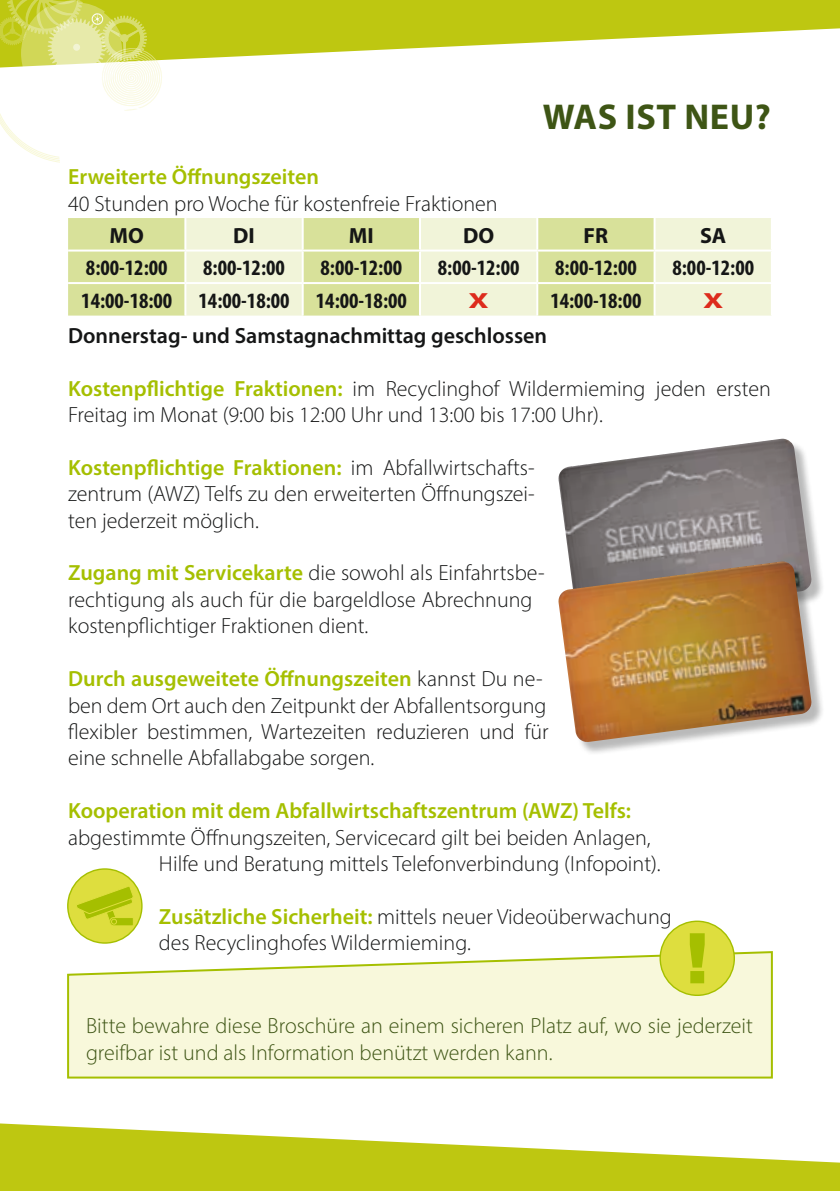
<style>
.page{position:relative;width:840px;height:1191px;background:#fff}
.page>*{position:absolute;margin:0;border:0;box-sizing:border-box;transform-origin:0 0}
.t1{font:700 36px "Myriad Pro";letter-spacing:.02em;color:#3e5515}
.t2{font:300 22px/26.4px "Myriad Pro";color:#151616}
.t3{font:300 22px/26.4px "Myriad Pro";color:#3e5515}
.t4{font:700 condensed 22px "Myriad Pro";color:#151616}
.t5{font:600 22px "Myriad Pro";color:#a5bf00}
.t6{font:600 22px "Myriad Pro";color:#151616}
.t7{font:700 22px "Myriad Pro";color:#151616}
.t8{font:700 22px "Myriad Pro";color:#dd2b1c;scale:1.5 1}
.s1{font-weight:600;color:#a5bf00}
</style>
<div class="page">
<svg style="left:164px;top:0;width:675px;height:60px;fill:#bec711"></svg>
<svg style="left:0;top:1123px;width:839px;height:68px;fill:#bec711"></svg>
<svg style="left:0;top:0;width:164px;height:163px"></svg>
<svg style="left:67px;top:950px;width:706px;height:129px;background:#f5f6d6"></svg>
<div style="left:659px;top:921px;width:74px;height:74px;background:#dede3e;border-radius:50%"></div>
<div style="left:659px;top:920px;width:75px;height:76px;border:1px solid #a5bf00;border-radius:50%"></div>
<svg style="left:689px;top:933px;width:15px;height:50px"></svg>
<div style="left:68px;top:218px;width:116px;height:97px;background:#d8e19a"></div>
<svg style="left:186px;top:218px;width:584px;height:97px;background:#e7ecc0"></svg>
<hr style="left:301px;top:218px;width:2px;height:31px;background:#fff">
<hr style="left:419px;top:218px;width:2px;height:31px;background:#fff">
<hr style="left:536px;top:218px;width:2px;height:31px;background:#fff">
<hr style="left:653px;top:218px;width:2px;height:31px;background:#fff">
<hr style="left:68px;top:249px;width:117px;height:2px;background:#fff">
<hr style="left:185px;top:249px;width:117px;height:2px;background:#fff">
<hr style="left:302px;top:249px;width:118px;height:2px;background:#fff">
<hr style="left:301px;top:251px;width:2px;height:31px;background:#fff">
<hr style="left:420px;top:249px;width:117px;height:2px;background:#fff">
<hr style="left:419px;top:251px;width:2px;height:31px;background:#fff">
<hr style="left:537px;top:249px;width:117px;height:2px;background:#fff">
<hr style="left:536px;top:251px;width:2px;height:31px;background:#fff">
<hr style="left:654px;top:249px;width:118px;height:2px;background:#fff">
<hr style="left:653px;top:251px;width:2px;height:31px;background:#fff">
<hr style="left:68px;top:282px;width:117px;height:2px;background:#fff">
<hr style="left:185px;top:282px;width:117px;height:2px;background:#fff">
<hr style="left:302px;top:282px;width:118px;height:2px;background:#fff">
<hr style="left:301px;top:284px;width:2px;height:31px;background:#fff">
<hr style="left:420px;top:282px;width:117px;height:2px;background:#fff">
<hr style="left:419px;top:284px;width:2px;height:31px;background:#fff">
<hr style="left:537px;top:282px;width:117px;height:2px;background:#fff">
<hr style="left:536px;top:284px;width:2px;height:31px;background:#fff">
<hr style="left:654px;top:282px;width:118px;height:2px;background:#fff">
<hr style="left:653px;top:284px;width:2px;height:31px;background:#fff">
<div style="left:560px;top:440px;width:265px;height:193px;background:#151616;opacity:.3"></div>
<img style="left:558px;top:439px;width:253px;height:122px">
<div style="left:560px;top:563px;width:265px;height:193px;background:#151616;opacity:.3"></div>
<img style="left:558px;top:561px;width:253px;height:181px">
<div style="left:68px;top:869px;width:74px;height:74px;background:#dede3e;border-radius:50%"></div>
<div style="left:67px;top:868px;width:75px;height:75px;border:1px solid #a5bf00;border-radius:50%"></div>
<svg style="left:77px;top:887px;width:56px;height:39px"></svg>
<p class="t5" style="left:68px;top:163px;width:252px">Erweiterte Öffnungszeiten</p>
<p class="t2" style="left:68px;top:190px;width:431px">40 Stunden pro Woche für kostenfreie Fraktionen</p>
<h1 class="t1" style="left:542px;top:93px;width:229px">WAS IST NEU?</h1>
<p class="t7" style="left:109px;top:221px;width:36px">MO</p>
<p class="t7" style="left:233px;top:221px;width:23px">DI</p>
<p class="t7" style="left:349px;top:221px;width:26px">MI</p>
<p class="t7" style="left:463px;top:221px;width:33px">DO</p>
<p class="t7" style="left:583px;top:221px;width:26px">FR</p>
<p class="t7" style="left:699px;top:221px;width:28px">SA</p>
<p class="t4" style="left:86px;top:254px;width:83px">8:00-12:00</p>
<p class="t4" style="left:203px;top:254px;width:83px">8:00-12:00</p>
<p class="t4" style="left:320px;top:254px;width:83px">8:00-12:00</p>
<p class="t4" style="left:437px;top:254px;width:83px">8:00-12:00</p>
<p class="t4" style="left:555px;top:254px;width:83px">8:00-12:00</p>
<p class="t4" style="left:672px;top:254px;width:83px">8:00-12:00</p>
<p class="t4" style="left:81px;top:286px;width:327px">14:00-18:00 14:00-18:00 14:00-18:00</p>
<p class="t8" style="left:468px;top:286px;width:15px">X</p>
<p class="t4" style="left:550px;top:286px;width:92px">14:00-18:00</p>
<p class="t8" style="left:702px;top:286px;width:15px">X</p>
<p class="t6" style="left:68px;top:321px;width:480px">Donnerstag- und Samstagnachmittag geschlossen</p>
<p class="t2" style="left:68px;top:375px;width:703px"><span class="s1">Kostenpflichtige Fraktionen:</span> im Recyclinghof Wildermieming jeden ersten<br>Freitag im Monat (9:00 bis 12:00 Uhr und 13:00 bis 17:00 Uhr).</p>
<p class="t2" style="left:68px;top:454px;width:468px;text-align:justify"><span class="s1">Kostenpflichtige Fraktionen:</span> im Abfallwirtschafts&shy;zentrum (AWZ) Telfs zu den erweiterten Öffnungszei&shy;ten jederzeit möglich.</p>
<p class="t2" style="left:68px;top:560px;width:477px"><span class="s1">Zugang mit Servicekarte</span> die sowohl als Einfahrtsbe&shy;rechtigung als auch für die bargeldlose Abrechnung kostenpflichtiger Fraktionen dient.</p>
<p class="t2" style="left:68px;top:665px;width:482px"><span class="s1">Durch ausgeweitete Öffnungszeiten</span> kannst Du ne&shy;ben dem Ort auch den Zeitpunkt der Abfallentsorgung flexibler bestimmen, Wartezeiten reduzieren und für eine schnelle Abfallabgabe sorgen.</p>
<p class="t5" style="left:68px;top:796px;width:564px">Kooperation mit dem Abfallwirtschaftszentrum (AWZ) Telfs:</p>
<p class="t2" style="left:159px;top:824px;width:503px;text-indent:-91px">abgestimmte Öffnungszeiten, Servicecard gilt bei beiden Anlagen,<br>Hilfe und Beratung mittels Telefonverbindung (Infopoint).</p>
<p class="t2" style="left:159px;top:903px;width:514px"><span class="s1">Zusätzliche Sicherheit:</span> mittels neuer Videoüberwachung des Recyclinghofes Wildermieming.</p>
<p class="t3" style="left:86px;top:1012px;width:667px">Bitte bewahre diese Broschüre an einem sicheren Platz auf, wo sie jederzeit greifbar ist und als Information benützt werden kann.</p>
</div>
